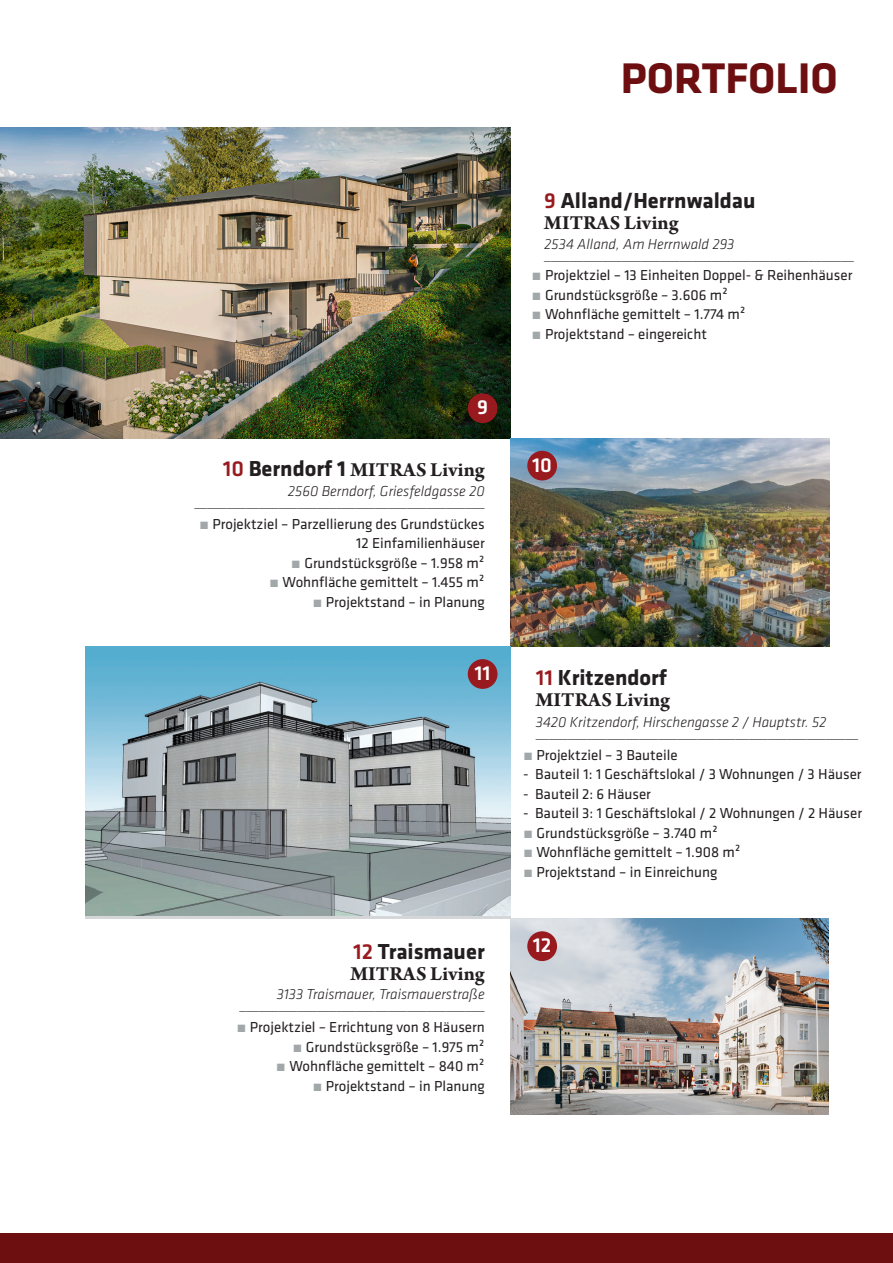
<style>
.page{position:relative;width:893px;height:1263px;background:#fff}
.page>*{position:absolute;margin:0;border:0;box-sizing:border-box;transform-origin:0 0}
.t1{font:700 44.4px "Klavika";color:#6d0f11}
.t2{font:700 22.5px "Klavika";color:#231f20}
.t3{font:700 21px "Arno Pro";color:#231f20}
.t4{font:500 21px "Klavika";color:#fff}
.t5{font:15px/19.5px "Klavika";color:#231f20;text-align:right}
.t6{font:italic 300 15px "Klavika";color:#231f20}
.s1{font-family:"Klavika";font-weight:500;font-size:22.5px;color:#981a1e}
.s2{font-family:"Klavika";font-size:22.5px}
.s3{font-weight:300;color:#a2a8aa}
.s4{font-weight:500;color:#981a1e}
</style>
<div class="page">
<img style="left:0;top:128px;width:510px;height:310px">
<img style="left:510px;top:438px;width:319px;height:208px">
<img style="left:510px;top:918px;width:318px;height:196px">
<img style="left:85px;top:646px;width:425px;height:269px">
<div style="left:468px;top:393px;width:29px;height:30px;background:#981a1e;border-radius:50%"></div>
<div style="left:527px;top:451px;width:30px;height:29px;background:#981a1e;border-radius:50%"></div>
<div style="left:468px;top:659px;width:29px;height:30px;background:#981a1e;border-radius:50%"></div>
<div style="left:527px;top:931px;width:30px;height:30px;background:#981a1e;border-radius:50%"></div>
<div style="left:0;top:1233px;width:893px;height:30px;background:#6d0f11"></div>
<h1 class="t1" style="left:621px;top:46px;width:219px">PORTFOLIO</h1>
<h3 class="t4" style="left:477px;top:393px;width:12px">9</h3>
<h3 class="t3" style="left:223px;top:458px;width:264px"><span class="s1">10</span> <span class="s2">Berndorf 1</span> MITRAS Living</h3>
<p class="t6" style="left:288px;top:482px;width:198px">2560 Berndorf, Griesfeldgasse 20</p>
<p class="t5" style="left:194px;top:492px;width:292px">_____________________________________________</p>
<p class="t5" style="left:199px;top:513px;width:287px"><span class="s3">•</span> Projektziel – Parzellierung des Grundstückes<br>12 Einfamilienhäuser</p>
<p class="t5" style="left:291px;top:552px;width:195px"><span class="s3">•</span> Grundstücksgröße – 1.958 m²</p>
<p class="t5" style="left:269px;top:572px;width:217px"><span class="s3">•</span> Wohnfläche gemittelt – 1.455 m²</p>
<p class="t5" style="left:312px;top:591px;width:174px"><span class="s3">•</span> Projektstand – in Planung</p>
<h3 class="t4" style="left:475px;top:659px;width:18px">11</h3>
<h2 class="t2" style="left:353px;top:935px;width:133px"><span class="s4">12</span> Traismauer</h2>
<h3 class="t3" style="left:350px;top:961px;width:136px">MITRAS Living</h3>
<p class="t6" style="left:277px;top:985px;width:209px">3133 Traismauer, Traismauerstraße</p>
<p class="t5" style="left:240px;top:996px;width:247px">______________________________________</p>
<p class="t5" style="left:236px;top:1017px;width:250px"><span class="s3">•</span> Projektziel – Errichtung von 8 Häusern</p>
<p class="t5" style="left:292px;top:1036px;width:194px"><span class="s3">•</span> Grundstücksgröße – 1.975 m²</p>
<p class="t5" style="left:276px;top:1056px;width:210px"><span class="s3">•</span> Wohnfläche gemittelt – 840 m²</p>
<p class="t5" style="left:312px;top:1075px;width:174px"><span class="s3">•</span> Projektstand – in Planung</p>
<h2 class="t2" style="left:544px;top:184px;width:213px"><span class="s4">9</span> Alland/Herrnwaldau</h2>
<h3 class="t3" style="left:544px;top:211px;width:136px">MITRAS Living</h3>
<p class="t6" style="left:544px;top:235px;width:192px">2534 Alland, Am Herrnwald 293</p>
<p class="t5" style="left:544px;top:246px;width:311px">________________________________________________</p>
<p class="t5" style="left:532px;top:265px;width:322px"><span class="s3">•</span> Projektziel – 13 Einheiten Doppel- &amp; Reihenhäuser</p>
<p class="t5" style="left:532px;top:285px;width:198px"><span class="s3">•</span> Grundstücksgröße – 3.606 m²</p>
<p class="t5" style="left:532px;top:304px;width:216px"><span class="s3">•</span> Wohnfläche gemittelt – 1.774 m²</p>
<p class="t5" style="left:532px;top:324px;width:177px"><span class="s3">•</span> Projektstand – eingereicht</p>
<h3 class="t4" style="left:532px;top:451px;width:21px">10</h3>
<h2 class="t2" style="left:536px;top:661px;width:133px"><span class="s4">11</span> Kritzendorf</h2>
<h3 class="t3" style="left:536px;top:687px;width:136px">MITRAS Living</h3>
<p class="t6" style="left:536px;top:712px;width:292px">3420 Kritzendorf, Hirschengasse 2 / Hauptstr. 52</p>
<p class="t5" style="left:536px;top:723px;width:324px">__________________________________________________</p>
<p class="t5" style="left:523px;top:744px;width:156px"><span class="s3">•</span> Projektziel – 3 Bauteile</p>
<p class="t5" style="left:523px;top:764px;width:340px">- Bauteil 1: 1 Geschäftslokal / 3 Wohnungen / 3 Häuser</p>
<p class="t5" style="left:523px;top:783px;width:129px">- Bauteil 2: 6 Häuser</p>
<p class="t5" style="left:523px;top:803px;width:340px">- Bauteil 3: 1 Geschäftslokal / 2 Wohnungen / 2 Häuser</p>
<p class="t5" style="left:523px;top:822px;width:196px"><span class="s3">•</span> Grundstücksgröße – 3.740 m²</p>
<p class="t5" style="left:523px;top:842px;width:219px"><span class="s3">•</span> Wohnfläche gemittelt – 1.908 m²</p>
<p class="t5" style="left:523px;top:861px;width:196px"><span class="s3">•</span> Projektstand – in Einreichung</p>
<h3 class="t4" style="left:533px;top:931px;width:20px">12</h3>
</div>
